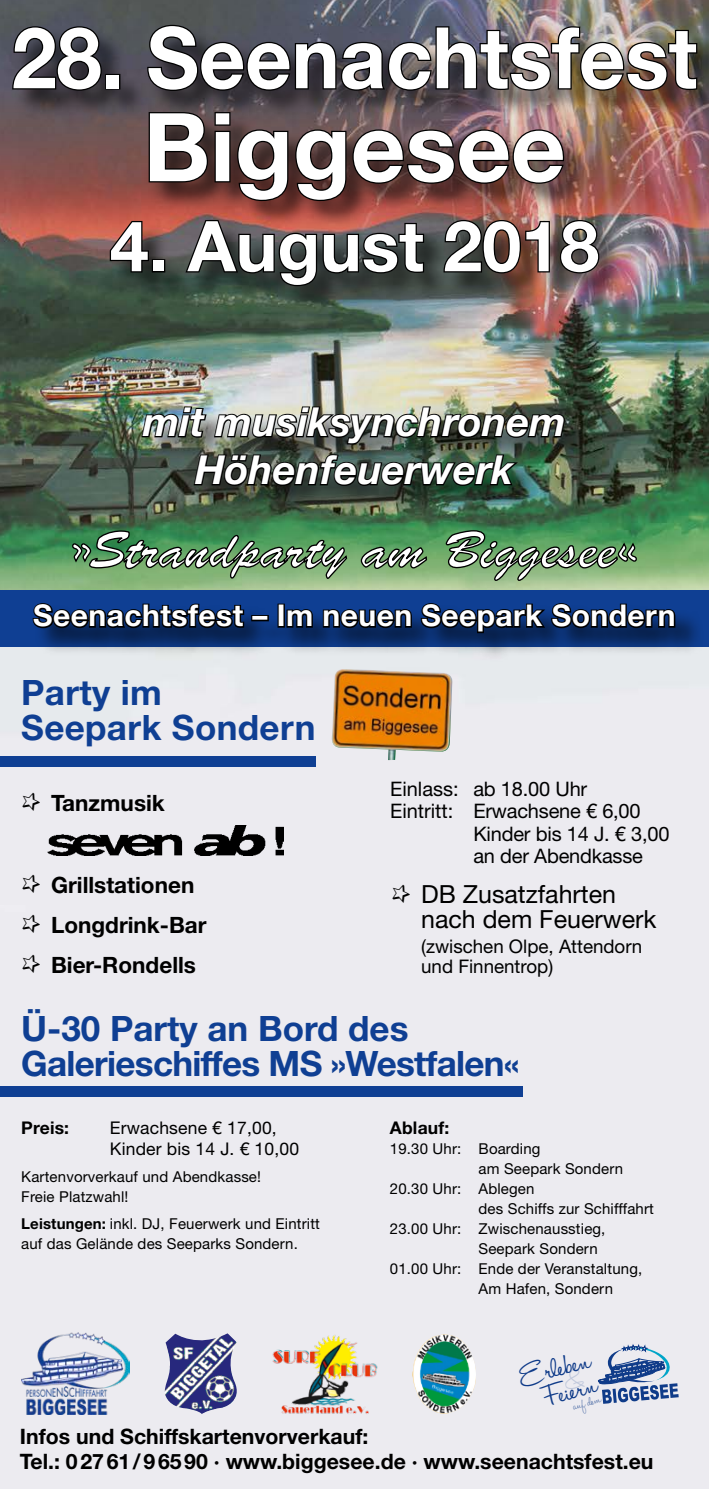
<style>
.page{position:relative;width:709px;height:1489px;background:#fff}
.page>*{position:absolute;margin:0;border:0;box-sizing:border-box;transform-origin:0 0}
.t1{font:700 95px "Helvetica Neue LT Std";color:#fff}
.t2{font:700 85px "Helvetica Neue LT Std";color:#fff;scale:.95 1}
.t3{font:700 70px "Helvetica Neue LT Std";color:#fff}
.t4{font:italic 700 40px/48px "Helvetica Neue LT Std";color:#fff;text-align:center}
.t5{font:700 35px/35px "Helvetica Neue LT Std";letter-spacing:-.02em;color:#0f3f93}
.t6{font:700 35px/35px "Helvetica Neue LT Std";color:#0f3f93}
.t7{font:34.5px/25.8px "Halo Handletter";color:#0f3b89;text-align:center}
.t8{font:700 30px "Helvetica Neue LT Std";letter-spacing:.015em;color:#fff}
.t9{font:25px/25px "Helvetica Neue LT Std";color:#000}
.t10{font:700 22.5px/40px "Helvetica Neue LT Std";color:#000}
.t11{font:700 21.25px/25px "Helvetica Neue LT Std";color:#000}
.t12{font:20px "Helvetica Neue LT Std";letter-spacing:-.01em;color:#000}
.t13{font:18.75px/20px "Helvetica Neue LT Std";color:#000}
.t14{font:17.5px/21px "Helvetica Neue LT Std";letter-spacing:.01em;color:#000}
.t15{font:700 17.5px "Helvetica Neue LT Std";letter-spacing:.01em;color:#000}
.t16{font:15.25px "Halo Handletter";color:rgb(15 59 137/.6)}
.t17{font:15px/20px "Helvetica Neue LT Std";letter-spacing:.01em;color:#000}
.s1{font-family:"Pizza Dude Stars";font-weight:400}
.s2{font-family:"Pizza Dude Stars";font-size:22.5px}
.s3{font-weight:700}
</style>
<div class="page">
<img style="left:0;top:0;width:709px;height:1488px">
<div style="left:14px;top:27px;width:695px;height:91px;background:#000;opacity:.6"></div>
<svg style="left:11px;top:25px;width:92px;height:67px;background:#313039"></svg>
<div style="left:105px;top:74px;width:15px;height:15px;border:2px solid #000"></div>
<img style="left:146px;top:24px;width:552px;height:68px">
<div style="left:149px;top:113px;width:441px;height:115px;background:#000;opacity:.6"></div>
<img style="left:147px;top:111px;width:418px;height:91px">
<div style="left:111px;top:221px;width:515px;height:92px;background:#000;opacity:.6"></div>
<svg style="left:108px;top:220px;width:42px;height:54px;background:#624039"></svg>
<div style="left:152px;top:259px;width:13px;height:13px;border:2px solid #000"></div>
<svg style="left:184px;top:219px;width:241px;height:68px;background:#443e3c"></svg>
<img style="left:442px;top:219px;width:109px;height:56px">
<svg style="left:558px;top:219px;width:42px;height:56px;background:#433e3c"></svg>
<img style="left:47px;top:825px;width:236px;height:30px">
<img style="left:272px;top:1331px;width:106px;height:85px">
<img style="left:164px;top:1333px;width:74px;height:80px">
<img style="left:412px;top:1334px;width:64px;height:80px">
<img style="left:21px;top:1332px;width:109px;height:82px">
<img style="left:330px;top:668px;width:124px;height:92px">
<div style="left:0;top:589px;width:709px;height:57px;background:#0f3f93"></div>
<div style="left:0;top:756px;width:315px;height:11px;background:#0f3f93"></div>
<div style="left:0;top:1086px;width:522px;height:11px;background:#0f3f93"></div>
<div style="left:34px;top:604px;width:670px;height:58px;background:#000;opacity:.6"></div>
<img style="left:31px;top:376px;width:645px;height:276px">
<svg style="left:598px;top:1344px;width:80px;height:59px;background:#98aaca"></svg>
<svg style="left:564px;top:1367px;width:21px;height:22px"></svg>
<h2 class="t2" style="left:12px;top:5px;width:723px">28. Seenachtsfest</h2>
<h1 class="t1" style="left:143px;top:88px;width:424px">Biggesee</h1>
<h3 class="t3" style="left:110px;top:203px;width:490px">4. August 2018</h3>
<h3 class="t4" style="left:143px;top:397px;width:424px">mit musiksynchronem<br>Höhenfeuerwerk</h3>
<h3 class="t8" style="left:33px;top:597px;width:644px">Seenachtsfest – Im neuen Seepark Sondern</h3>
<h3 class="t6" style="left:21px;top:674px;width:296px">Party im<br>Seepark Sondern</h3>
<h3 class="t10" style="left:20px;top:782px;width:146px"><span class="s1">q</span> Tanzmusik</h3>
<h3 class="t10" style="left:20px;top:864px;width:188px"><span class="s1">q</span> Grillstationen <span class="s1">q</span> Longdrink-Bar <span class="s1">q</span> Bier-Rondells</h3>
<h3 class="t12" style="left:390px;top:776px;width:199px">Einlass: ab 18.00 Uhr</h3>
<h3 class="t12" style="left:390px;top:799px;width:252px">Eintritt: Erwachsene € 6,00</h3>
<h3 class="t12" style="left:473px;top:821px;width:198px">Kinder bis 14 J. € 3,00</h3>
<h3 class="t12" style="left:473px;top:844px;width:171px">an der Abendkasse</h3>
<h3 class="t9" style="left:421px;top:881px;width:237px;text-indent:-31px"><span class="s2">q</span> DB Zusatzfahrten nach dem Feuerwerk</h3>
<p class="t13" style="left:421px;top:936px;width:223px">(zwischen Olpe, Attendorn und Finnentrop)</p>
<h3 class="t5" style="left:21px;top:1010px;width:500px">Ü-30 Party an Bord des<br>Galerieschiffes MS »Westfalen«</h3>
<p class="t15" style="left:21px;top:1116px;width:49px">Preis:</p>
<p class="t14" style="left:110px;top:1116px;width:191px">Erwachsene € 17,00,<br>Kinder bis 14 J. € 10,00</p>
<p class="t17" style="left:21px;top:1166px;width:241px">Kartenvorverkauf und Abendkasse!<br>Freie Platzwahl!</p>
<p class="t17" style="left:21px;top:1213px;width:300px"><span class="s3">Leistungen:</span> inkl. DJ, Feuerwerk und Eintritt auf das Gelände des Seeparks Sondern.</p>
<p class="t15" style="left:390px;top:1116px;width:61px">Ablauf:</p>
<p class="t17" style="left:390px;top:1138px;width:152px">19.30 Uhr: Boarding</p>
<p class="t17" style="left:478px;top:1158px;width:146px">am Seepark Sondern</p>
<p class="t17" style="left:390px;top:1178px;width:146px">20.30 Uhr: Ablegen</p>
<p class="t17" style="left:478px;top:1198px;width:177px">des Schiffs zur Schifffahrt</p>
<p class="t17" style="left:390px;top:1218px;width:217px">23.00 Uhr: Zwischenausstieg,</p>
<p class="t17" style="left:478px;top:1238px;width:121px">Seepark Sondern</p>
<p class="t17" style="left:390px;top:1258px;width:254px">01.00 Uhr: Ende der Veranstaltung,</p>
<p class="t17" style="left:478px;top:1278px;width:136px">Am Hafen, Sondern</p>
<h3 class="t7" style="left:517px;top:1367px;width:75px;rotate:-15deg">Erleben<br>Feiern</h3>
<p class="t16" style="left:570px;top:1397px;width:31px;rotate:-15deg">auf dem</p>
<h3 class="t11" style="left:20px;top:1423px;width:635px">Infos und Schiffskartenvorverkauf:<br>Tel.: 02761/96590 · www.biggesee.de · www.seenachtsfest.eu</h3>
</div>
